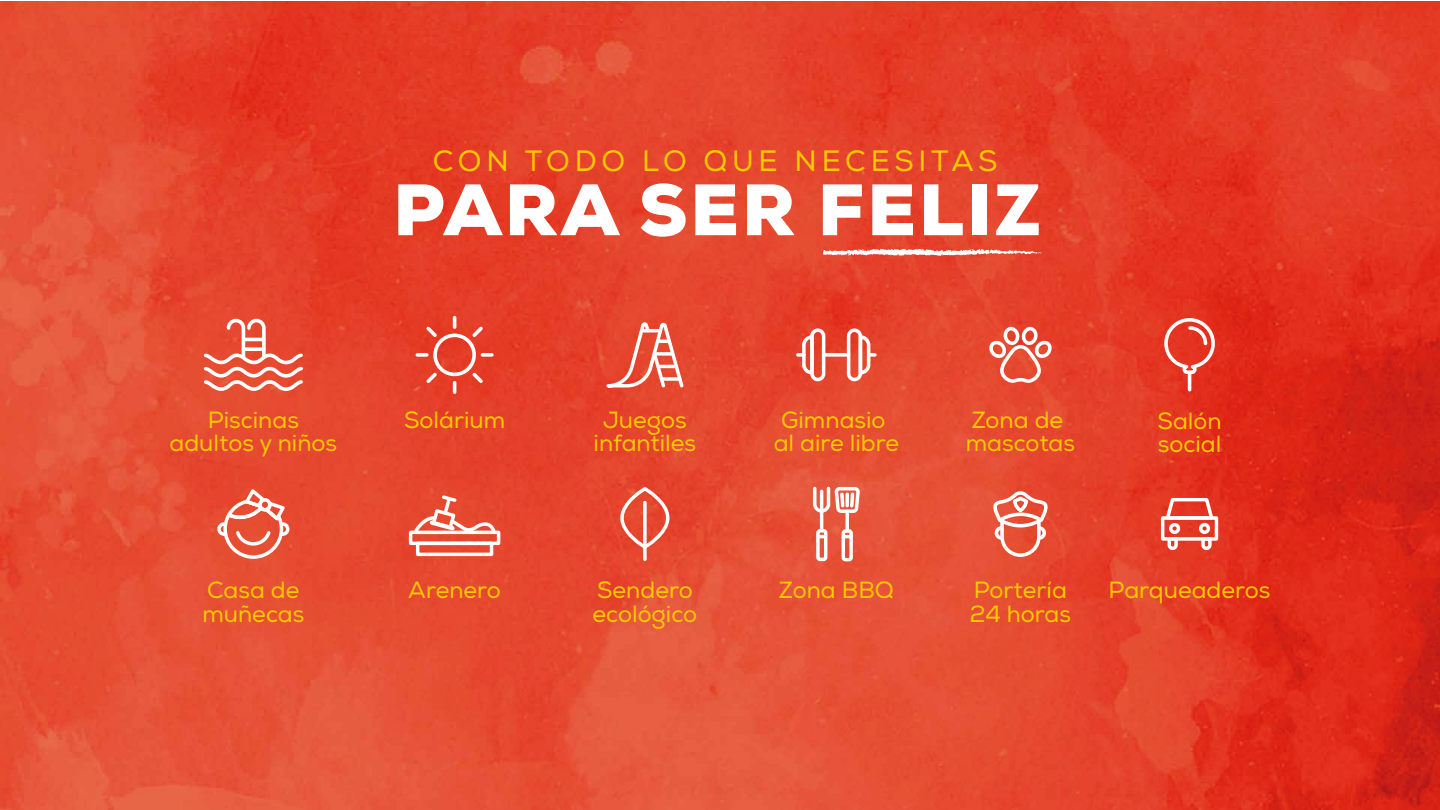
<style>
.page{position:relative;width:1440px;height:810px;background:#fff}
.page>*{position:absolute;margin:0;border:0;box-sizing:border-box;transform-origin:0 0}
.t1{font:900 72.6px "Nexa";letter-spacing:.04em;color:#fff}
.t2{font:29.33px "Nexa";letter-spacing:.16em;color:#fec902}
.t3{font:23.4px/23.1px "Nexa";color:#fec902}
</style>
<div class="page">
<img style="left:0;top:2px;width:1440px;height:808px">
<svg style="left:202px;top:317px;width:103px;height:78px"></svg>
<hr style="left:243px;top:338px;width:21px;height:3px;background:#fff">
<svg style="left:243px;top:347px;width:21px;height:4px"></svg>
<div style="left:433px;top:334px;width:43px;height:42px;border:4px solid #fff;border-radius:50%"></div>
<svg style="left:453px;top:318px;width:3px;height:9px"></svg>
<svg style="left:469px;top:323px;width:17px;height:17px"></svg>
<svg style="left:482px;top:353px;width:10px;height:4px"></svg>
<svg style="left:469px;top:369px;width:17px;height:17px"></svg>
<svg style="left:453px;top:383px;width:3px;height:9px"></svg>
<svg style="left:423px;top:369px;width:17px;height:17px"></svg>
<svg style="left:417px;top:353px;width:10px;height:4px"></svg>
<svg style="left:423px;top:323px;width:17px;height:17px"></svg>
<svg style="left:605px;top:319px;width:81px;height:71px"></svg>
<svg style="left:654px;top:352px;width:18px;height:4px"></svg>
<svg style="left:662px;top:377px;width:18px;height:4px"></svg>
<hr style="left:659px;top:365px;width:17px;height:3px;background:#fff">
<div style="left:810px;top:328px;width:15px;height:53px;border:4px solid #fff;border-radius:6px"></div>
<div style="left:847px;top:328px;width:15px;height:53px;border:4px solid #fff;border-radius:6px"></div>
<svg style="left:798px;top:333px;width:18px;height:43px"></svg>
<svg style="left:857px;top:333px;width:18px;height:43px"></svg>
<svg style="left:824px;top:353px;width:25px;height:4px"></svg>
<svg style="left:985px;top:324px;width:71px;height:62px"></svg>
<hr style="left:1188px;top:372px;width:3px;height:18px;background:#fff">
<svg style="left:1163px;top:316px;width:54px;height:60px"></svg>
<div style="left:620px;top:487px;width:49px;height:62px;border:3px solid #fff;border-radius:50%"></div>
<svg style="left:643px;top:502px;width:4px;height:57px"></svg>
<div style="left:1161px;top:516px;width:57px;height:25px;border:3px solid #fff"></div>
<div style="left:1169px;top:523px;width:11px;height:11px;border:3px solid #fff;border-radius:50%"></div>
<div style="left:1199px;top:523px;width:11px;height:11px;border:3px solid #fff;border-radius:50%"></div>
<svg style="left:1163px;top:495px;width:53px;height:26px"></svg>
<svg style="left:1166px;top:535px;width:14px;height:17px"></svg>
<svg style="left:1200px;top:535px;width:13px;height:17px"></svg>
<svg style="left:988px;top:487px;width:60px;height:72px"></svg>
<svg style="left:216px;top:486px;width:75px;height:75px"></svg>
<div style="left:409px;top:531px;width:91px;height:14px;border:3px solid #fff"></div>
<div style="left:416px;top:542px;width:77px;height:14px;border:3px solid #fff"></div>
<svg style="left:412px;top:493px;width:86px;height:43px"></svg>
<hr style="left:820px;top:491px;width:3px;height:39px;background:#fff">
<div style="left:816px;top:529px;width:11px;height:32px;border:3px solid #fff;border-radius:2px"></div>
<hr style="left:846px;top:511px;width:3px;height:19px;background:#fff">
<div style="left:842px;top:529px;width:11px;height:32px;border:3px solid #fff;border-radius:2px"></div>
<svg style="left:811px;top:485px;width:50px;height:30px"></svg>
<svg style="left:819px;top:535px;width:6px;height:3px"></svg>
<svg style="left:844px;top:535px;width:6px;height:3px"></svg>
<svg style="left:823px;top:248px;width:219px;height:8px"></svg>
<p class="t2" style="left:433px;top:144px;width:566px">CON TODO LO QUE NECESITAS</p>
<h1 class="t1" style="left:393px;top:163px;width:649px">PARA SER FELIZ</h1>
<p class="t3" style="left:170px;top:408px;width:169px;text-align:center">Piscinas adultos y niños</p>
<p class="t3" style="left:404px;top:408px;width:103px">Solárium</p>
<p class="t3" style="left:594px;top:408px;width:104px;text-align:center">Juegos infantiles</p>
<p class="t3" style="left:774px;top:408px;width:127px;text-align:center">Gimnasio al aire libre</p>
<p class="t3" style="left:966px;top:408px;width:111px">Zona de mascotas</p>
<p class="t3" style="left:1157px;top:410px;width:66px">Salón social</p>
<p class="t3" style="left:202px;top:579px;width:103px">Casa de muñecas</p>
<p class="t3" style="left:593px;top:579px;width:106px">Sendero ecológico</p>
<p class="t3" style="left:779px;top:579px;width:117px">Zona BBQ</p>
<p class="t3" style="left:970px;top:579px;width:103px">Portería<br>24 horas</p>
<p class="t3" style="left:1109px;top:579px;width:163px">Parqueaderos</p>
<p class="t3" style="left:408px;top:579px;width:94px">Arenero</p>
</div>
